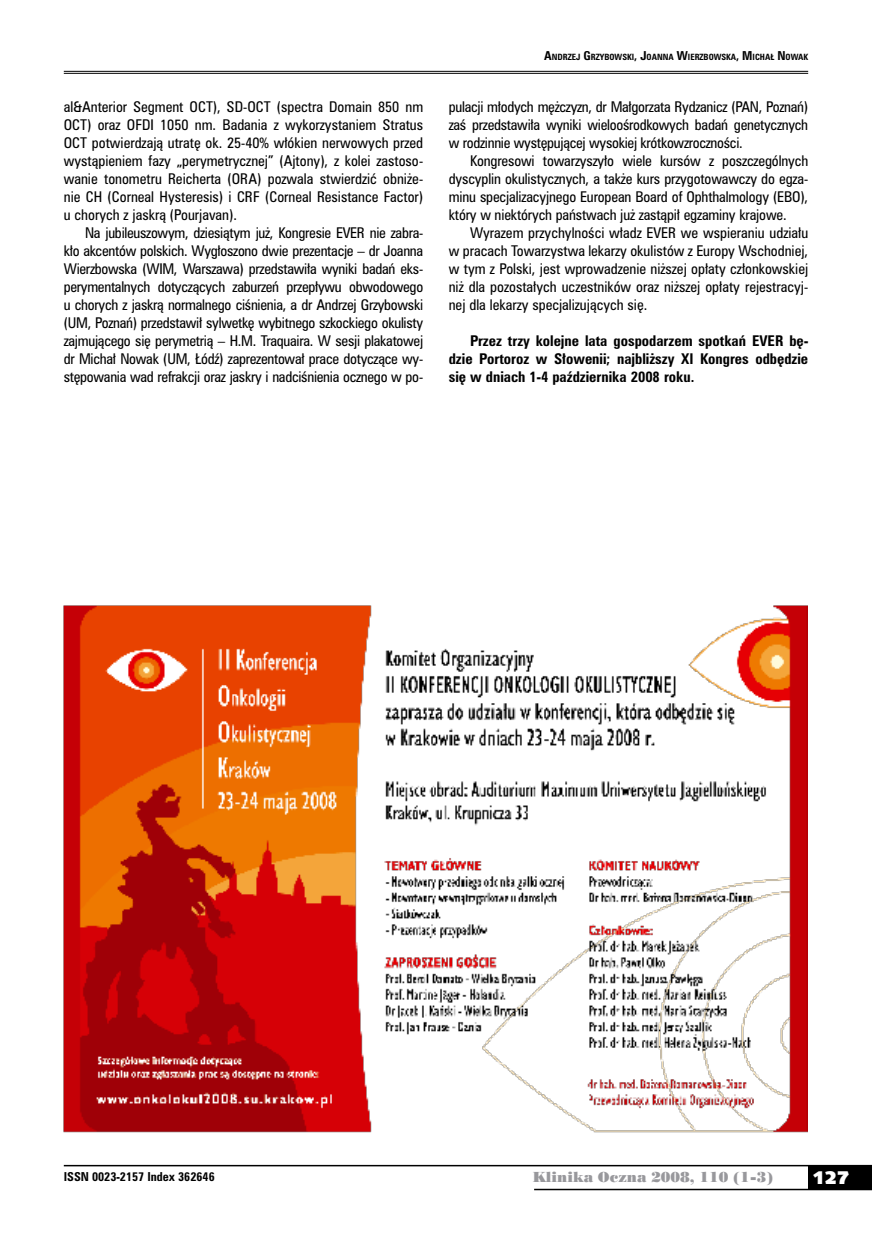
<style>
.page{position:relative;width:872px;height:1234px;background:#fff}
.page>*{position:absolute;margin:0;border:0;box-sizing:border-box;transform-origin:0 0}
.t1{font:18px "Humanst 531 U Blk PL";color:#fff}
.t2{font:13.5px/18px "Zurich Cn PL";letter-spacing:-.01em;color:#000;text-align:justify}
.t3{font:700 13.5px/18px "Zurich Cn PL";color:#000;text-align:justify}
.t4{font:13.5px "Poster Bodoni PL";color:#98989c}
.t5{font:700 11.25px "Zurich Cn PL";color:#000}
.t6{font:700 7.8px "Zurich Cn PL";color:#000}
.s1{font-size:11.25px}
</style>
<div class="page">
<div style="left:808px;top:1165px;width:64px;height:24px;background:#000"></div>
<hr style="left:64px;top:1164px;width:808px;height:2px;background:#000">
<hr style="left:534px;top:1188px;width:338px;height:1px;background:#000">
<hr style="left:64px;top:71px;width:744px;height:1px;background:#000">
<hr style="left:64px;top:73px;width:744px;height:1px;background:#000">
<img style="left:63px;top:605px;width:744px;height:528px">
<p class="t2" style="left:64px;top:97px;width:361px">al&amp;Anterior Segment OCT), SD-OCT (spectra Domain 850 nm OCT) oraz OFDI 1050 nm. Badania z wykorzystaniem Stratus OCT potwierdzają utratę ok. 25-40% włókien nerwowych przed wystąpieniem fazy „perymetrycznej” (Ajtony), z kolei zastoso&shy;wanie tonometru Reicherta (ORA) pozwala stwierdzić obniże&shy;nie CH (Corneal Hysteresis) i CRF (Corneal Resistance Factor) u chorych z jaskrą (Pourjavan).</p>
<p class="t2" style="left:64px;top:223px;width:361px;text-indent:21px">Na jubileuszowym, dziesiątym już, Kongresie EVER nie zabra&shy;kło akcentów polskich. Wygłoszono dwie prezentacje – dr Joanna Wierzbowska (WIM, Warszawa) przedstawiła wyniki badań eks&shy;perymentalnych dotyczących zaburzeń przepływu obwodowego u chorych z jaskrą normalnego ciśnienia, a dr Andrzej Grzybowski (UM, Poznań) przedstawił sylwetkę wybitnego szkockiego okulisty zajmującego się perymetrią – H.M. Traquaira. W sesji plakatowej dr Michał Nowak (UM, Łódź) zaprezentował prace dotyczące wy&shy;stępowania wad refrakcji oraz jaskry i nadciśnienia ocznego w po-</p>
<p class="t6" style="left:544px;top:52px;width:265px"><span class="s1">A</span>NDRZEJ <span class="s1">G</span>RZYBOWSKI<span class="s1">, J</span>OANNA <span class="s1">W</span>IERZBOWSKA<span class="s1">, M</span>ICHAŁ <span class="s1">N</span> OWAK</p>
<p class="t2" style="left:449px;top:97px;width:361px">pulacji młodych mężczyzn, dr Małgorzata Rydzanicz (PAN, Poznań) zaś przedstawiła wyniki wieloośrodkowych badań genetycznych w rodzinnie występującej wysokiej krótkowzroczności.</p>
<p class="t2" style="left:449px;top:151px;width:361px;text-indent:21px">Kongresowi towarzyszyło wiele kursów z poszczególnych dyscyplin okulistycznych, a także kurs przygotowawczy do egza&shy;minu specjalizacyjnego European Board of Ophthalmology (EBO), który w niektórych państwach już zastąpił egzaminy krajowe.</p>
<p class="t2" style="left:449px;top:223px;width:361px;text-indent:21px">Wyrazem przychylności władz EVER we wspieraniu udziału w pracach Towarzystwa lekarzy okulistów z Europy Wschodniej, w tym z Polski, jest wprowadzenie niższej opłaty członkowskiej niż dla pozostałych uczestników oraz niższej opłaty rejestracyj&shy;nej dla lekarzy specjalizujących się.</p>
<p class="t3" style="left:449px;top:331px;width:361px;text-indent:21px">Przez trzy kolejne lata gospodarzem spotkań EVER bę&shy;dzie Portoroz w Słowenii; najbliższy XI Kongres odbędzie się w dniach 1-4 października 2008 roku.</p>
<p class="t5" style="left:64px;top:1168px;width:152px">ISSN 0023-2157 Index 362646</p>
<p class="t4" style="left:532px;top:1168px;width:242px">Klinika Oczna 2008, 110 (1-3)</p>
<h1 class="t1" style="left:812px;top:1165px;width:38px">127</h1>
</div>
